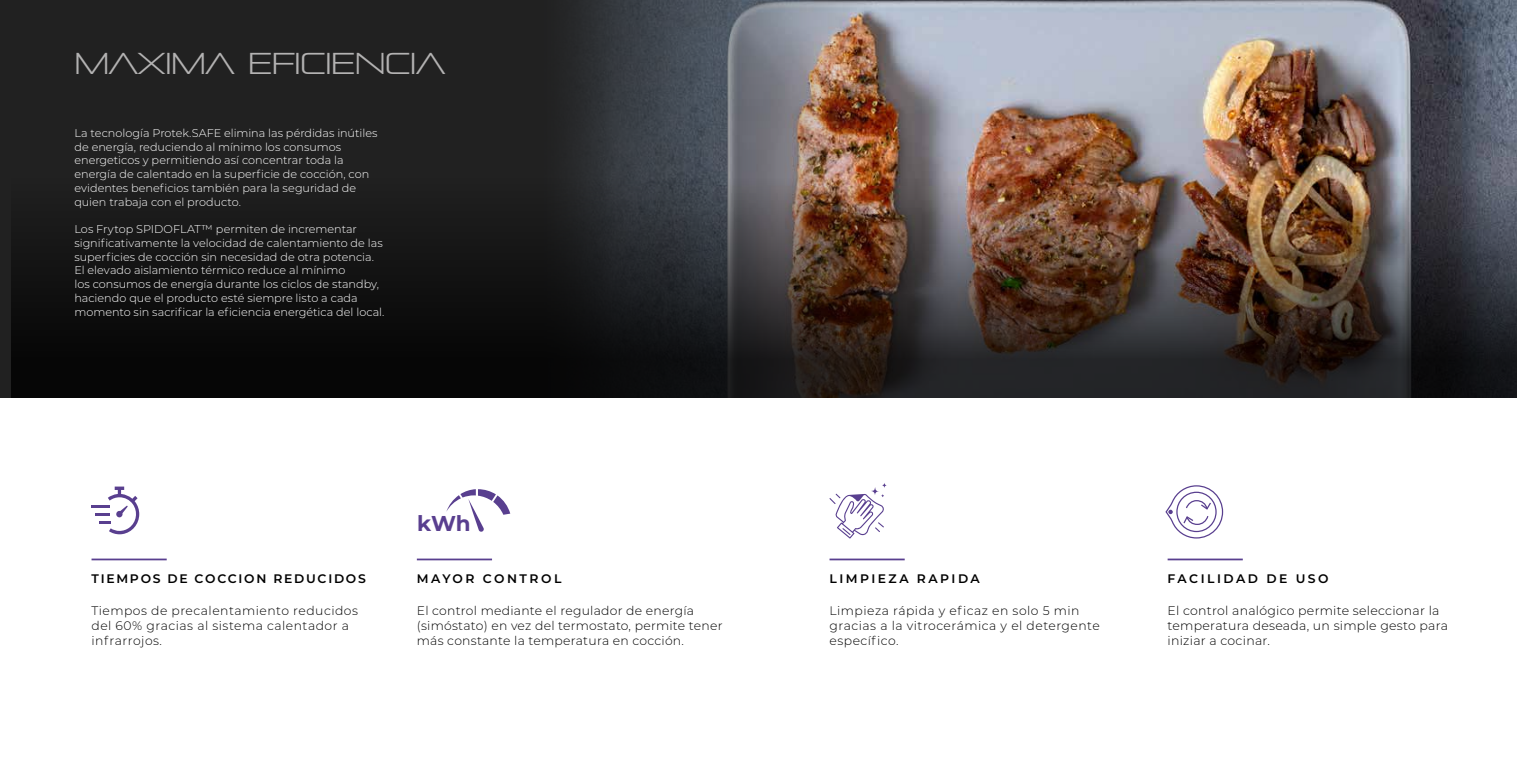
<style>
.page{position:relative;width:1517px;height:759px;background:#fff}
.page>*{position:absolute;margin:0;border:0;box-sizing:border-box;transform-origin:0 0}
.t1{font:30px "Pirulen Lt";letter-spacing:-.03em;color:#b3b2b2}
.t2{font:700 21.5px "Montserrat";color:#593f8f}
.t3{font:300 12.5px/15px "Montserrat";letter-spacing:.02em;color:#000}
.t4{font:300 12.38px/14.9px "Montserrat";letter-spacing:.035em;color:#000}
.t5{font:600 12.38px "Montserrat";letter-spacing:.19em;color:#000}
.t6{font:600 12.38px "Montserrat";letter-spacing:.14em;color:#000}
.t7{font:300 11.25px/13.8px "Montserrat";color:#fff}
</style>
<div class="page">
<div style="left:0;top:0;width:1502px;height:397px;background:#212121"></div>
<img style="left:575px;top:0;width:942px;height:126px">
<img style="left:11px;top:126px;width:1506px;height:271px">
<hr style="left:417px;top:558px;width:75px;height:2px;background:#593f8f">
<hr style="left:1167px;top:558px;width:75px;height:2px;background:#593f8f">
<hr style="left:91px;top:558px;width:76px;height:2px;background:#593f8f">
<svg style="left:446px;top:489px;width:64px;height:43px"></svg>
<hr style="left:91px;top:505px;width:19px;height:3px;background:#593f8f">
<svg style="left:96px;top:486px;width:43px;height:48px"></svg>
<hr style="left:829px;top:558px;width:75px;height:2px;background:#593f8f">
<svg style="left:829px;top:483px;width:58px;height:55px"></svg>
<svg style="left:1165px;top:485px;width:58px;height:54px"></svg>
<h1 class="t1" style="left:74px;top:45px;width:373px">MAXIMA EFICIENCIA</h1>
<p class="t7" style="left:74px;top:126px;width:305px">La tecnología Protek.SAFE elimina las pérdidas inútiles de energía, reduciendo al mínimo los consumos energeticos y permitiendo así concentrar toda la energía de calentado en la superficie de cocción, con evidentes beneficios también para la seguridad de quien trabaja con el producto.</p>
<p class="t7" style="left:74px;top:222px;width:312px">Los Frytop SPIDOFLAT™ permiten de incrementar significativamente la velocidad de calentamiento de las superficies de cocción sin necesidad de otra potencia.<br>El elevado aislamiento térmico reduce al mínimo<br>los consumos de energía durante los ciclos de standby, haciendo que el producto esté siempre listo a cada momento sin sacrificar la eficiencia energética del local.</p>
<h2 class="t2" style="left:417px;top:508px;width:55px">kWh</h2>
<p class="t6" style="left:91px;top:570px;width:276px">TIEMPOS DE COCCION REDUCIDOS</p>
<p class="t5" style="left:417px;top:570px;width:146px">MAYOR CONTROL</p>
<p class="t5" style="left:829px;top:570px;width:152px">LIMPIEZA RAPIDA</p>
<p class="t4" style="left:91px;top:602px;width:268px">Tiempos de precalentamiento reducidos del 60% gracias al sistema calentador a infrarrojos.</p>
<p class="t4" style="left:417px;top:602px;width:307px">El control mediante el regulador de energía (simóstato) en vez del termostato, permite tener más constante la temperatura en cocción.</p>
<p class="t4" style="left:829px;top:602px;width:272px">Limpieza rápida y eficaz en solo 5 min gracias a la vitrocerámica y el detergente específico.</p>
<p class="t5" style="left:1167px;top:570px;width:162px">FACILIDAD DE USO</p>
<p class="t3" style="left:1167px;top:602px;width:282px">El control analógico permite seleccionar la temperatura deseada, un simple gesto para iniziar a cocinar.</p>
</div>
